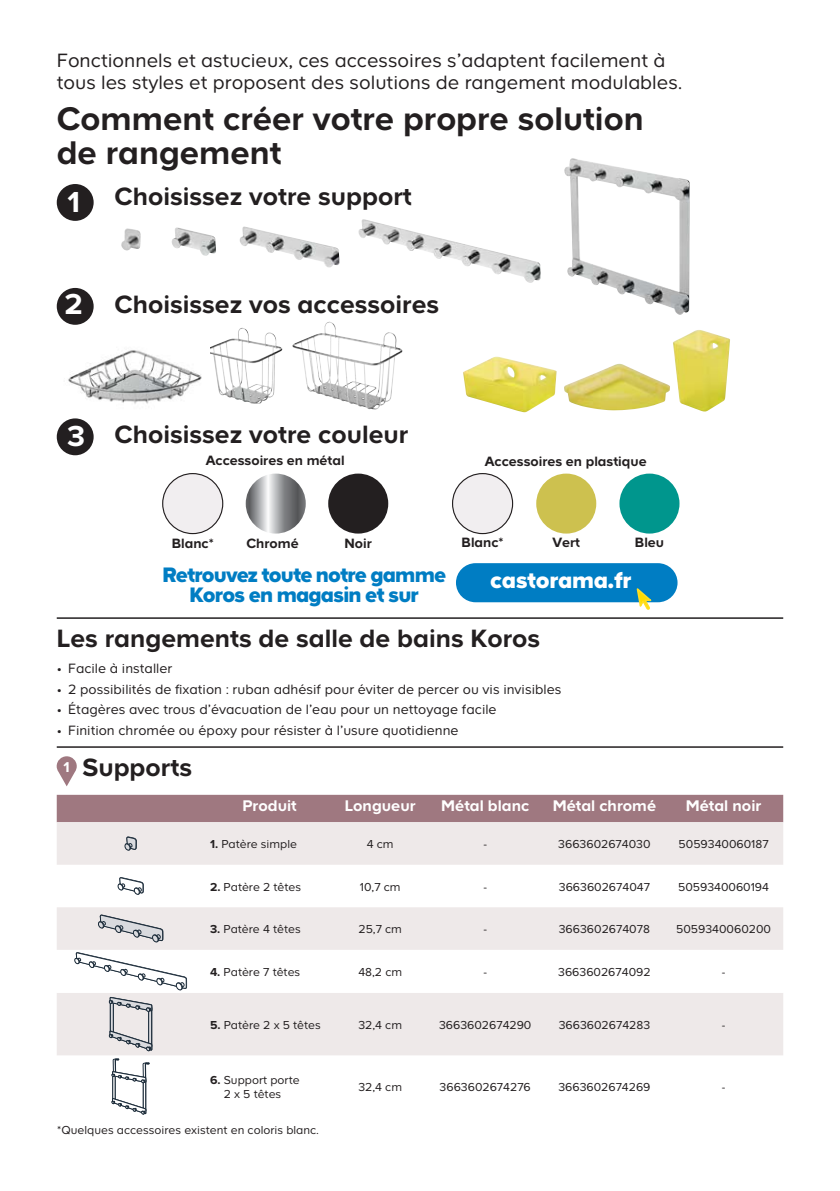
<style>
.page{position:relative;width:840px;height:1191px;background:#fff}
.page>*{position:absolute;margin:0;border:0;box-sizing:border-box;transform-origin:0 0}
.t1{font:700 34px/34px "Casto";color:#231f20}
.t2{font:700 30px "Casto";color:#fff}
.t3{font:700 26px "Casto";color:#231f20}
.t4{font:900 23.6px "Casto";letter-spacing:-.015em;color:#fff}
.t5{font:900 21.8px "Casto";letter-spacing:-.04em;color:#007dc3}
.t6{font:20px/22px "Casto";color:#231f20}
.t7{font:700 16px "Casto";color:#fff}
.t8{font:700 14.8px "Casto";color:#fff}
.t9{font:14px "Casto";color:#231f20}
.t10{font:700 14px "Casto";color:#231f20}
.t11{font:12px/14.8px "Casto";color:#231f20;text-align:center}
.s1{font-weight:700}
</style>
<div class="page">
<div style="left:57px;top:795px;width:725px;height:27px;background:#9f7880"></div>
<svg style="left:57px;top:822px;width:725px;height:233px;fill:#eee9e9"></svg>
<svg style="left:124px;top:836px;width:12px;height:14px"></svg>
<svg style="left:117px;top:877px;width:26px;height:18px"></svg>
<svg style="left:98px;top:914px;width:65px;height:28px;background:#c8c8cb"></svg>
<svg style="left:74px;top:952px;width:113px;height:38px"></svg>
<svg style="left:109px;top:997px;width:43px;height:54px;background:#c1c1c5"></svg>
<svg style="left:112px;top:1058px;width:37px;height:56px"></svg>
<hr style="left:57px;top:617px;width:725px;height:2px;background:#231f20">
<hr style="left:57px;top:746px;width:725px;height:2px;background:#231f20">
<img style="left:121px;top:228px;width:19px;height:22px">
<img style="left:171px;top:227px;width:45px;height:29px">
<img style="left:239px;top:226px;width:100px;height:41px">
<img style="left:358px;top:219px;width:135px;height:52px">
<img style="left:210px;top:328px;width:72px;height:75px">
<img style="left:292px;top:322px;width:110px;height:87px">
<img style="left:564px;top:158px;width:125px;height:157px">
<img style="left:564px;top:364px;width:105px;height:46px">
<img style="left:673px;top:330px;width:56px;height:81px">
<img style="left:463px;top:356px;width:93px;height:56px">
<img style="left:64px;top:350px;width:138px;height:72px">
<div style="left:57px;top:184px;width:37px;height:37px;background:#231f20;border-radius:50%"></div>
<div style="left:57px;top:288px;width:37px;height:37px;background:#231f20;border-radius:50%"></div>
<div style="left:57px;top:418px;width:37px;height:37px;background:#231f20;border-radius:50%"></div>
<svg style="left:57px;top:756px;width:20px;height:30px"></svg>
<div style="left:452px;top:473px;width:60px;height:60px;background:#f1eef0;border-radius:50%"></div>
<div style="left:451px;top:473px;width:62px;height:61px;border:1px solid #231f20;border-radius:50%"></div>
<div style="left:536px;top:473px;width:60px;height:60px;background:#cdc14f;border-radius:50%"></div>
<div style="left:619px;top:473px;width:60px;height:60px;background:#00968d;border-radius:50%"></div>
<div style="left:163px;top:473px;width:59px;height:60px;background:#f1eef0;border-radius:50%"></div>
<div style="left:162px;top:473px;width:61px;height:61px;border:1px solid #231f20;border-radius:50%"></div>
<svg style="left:245px;top:473px;width:60px;height:60px;background:#9ea0a2"></svg>
<div style="left:328px;top:473px;width:60px;height:60px;background:#231f20;border-radius:50%"></div>
<div style="left:455px;top:563px;width:222px;height:39px;background:#007dc3;border-radius:20px"></div>
<svg style="left:634px;top:588px;width:20px;height:22px"></svg>
<h3 class="t6" style="left:57px;top:52px;width:627px">Fonctionnels et astucieux, ces accessoires s’adaptent facilement à tous les styles et proposent des solutions de rangement modulables.</h3>
<h1 class="t1" style="left:57px;top:105px;width:588px">Comment créer votre propre solution de rangement</h1>
<h3 class="t3" style="left:114px;top:188px;width:298px">Choisissez votre support</h3>
<h2 class="t2" style="left:67px;top:192px;width:14px">1</h2>
<h2 class="t2" style="left:65px;top:294px;width:20px">2</h2>
<h3 class="t3" style="left:114px;top:296px;width:326px">Choisissez vos accessoires</h3>
<h2 class="t2" style="left:67px;top:426px;width:19px">3</h2>
<h3 class="t3" style="left:114px;top:425px;width:295px">Choisissez votre couleur</h3>
<p class="t10" style="left:206px;top:455px;width:140px">Accessoires en métal</p>
<p class="t10" style="left:484px;top:456px;width:163px">Accessoires en plastique</p>
<p class="t10" style="left:461px;top:537px;width:43px">Blanc*</p>
<p class="t10" style="left:552px;top:537px;width:29px">Vert</p>
<p class="t10" style="left:634px;top:537px;width:31px">Bleu</p>
<p class="t10" style="left:172px;top:538px;width:43px">Blanc*</p>
<p class="t10" style="left:246px;top:538px;width:54px">Chromé</p>
<p class="t10" style="left:344px;top:538px;width:29px">Noir</p>
<h3 class="t5" style="left:162px;top:562px;width:285px">Retrouvez toute notre gamme</h3>
<h3 class="t4" style="left:490px;top:566px;width:143px">castorama.fr</h3>
<h3 class="t5" style="left:189px;top:582px;width:231px">Koros en magasin et sur</h3>
<h3 class="t3" style="left:57px;top:629px;width:484px">Les rangements de salle de bains Koros</h3>
<p class="t9" style="left:57px;top:664px;width:117px">• Facile à installer</p>
<p class="t9" style="left:57px;top:684px;width:506px">• 2 possibilités de fixation : ruban adhésif pour éviter de percer ou vis invisibles</p>
<p class="t9" style="left:57px;top:705px;width:441px">• Étagères avec trous d’évacuation de l’eau pour un nettoyage facile</p>
<p class="t9" style="left:57px;top:726px;width:403px">• Finition chromée ou époxy pour résister à l’usure quotidienne</p>
<p class="t8" style="left:64px;top:762px;width:8px">1</p>
<h3 class="t3" style="left:82px;top:758px;width:111px">Supports</h3>
<h3 class="t7" style="left:242px;top:800px;width:56px">Produit</h3>
<h3 class="t7" style="left:344px;top:800px;width:72px">Longueur</h3>
<h3 class="t7" style="left:441px;top:800px;width:89px">Métal blanc</h3>
<h3 class="t7" style="left:552px;top:800px;width:105px">Métal chromé</h3>
<h3 class="t7" style="left:685px;top:800px;width:77px">Métal noir</h3>
<p class="t11" style="left:210px;top:837px;width:89px"><span class="s1">1.</span> Patère simple</p>
<p class="t11" style="left:366px;top:837px;width:28px">4 cm</p>
<p class="t11" style="left:483px;top:837px;width:5px">-</p>
<p class="t11" style="left:558px;top:837px;width:94px">3663602674030</p>
<p class="t11" style="left:678px;top:837px;width:91px">5059340060187</p>
<p class="t11" style="left:210px;top:880px;width:93px"><span class="s1">2.</span> Patère 2 têtes</p>
<p class="t11" style="left:359px;top:880px;width:42px">10,7 cm</p>
<p class="t11" style="left:483px;top:880px;width:5px">-</p>
<p class="t11" style="left:558px;top:880px;width:93px">3663602674047</p>
<p class="t11" style="left:677px;top:880px;width:92px">5059340060194</p>
<p class="t11" style="left:210px;top:922px;width:92px"><span class="s1">3.</span> Patère 4 têtes</p>
<p class="t11" style="left:358px;top:922px;width:45px">25,7 cm</p>
<p class="t11" style="left:483px;top:922px;width:5px">-</p>
<p class="t11" style="left:558px;top:922px;width:93px">3663602674078</p>
<p class="t11" style="left:675px;top:922px;width:96px">5059340060200</p>
<p class="t11" style="left:210px;top:965px;width:92px"><span class="s1">4.</span> Patère 7 têtes</p>
<p class="t11" style="left:358px;top:965px;width:45px">48,2 cm</p>
<p class="t11" style="left:483px;top:965px;width:5px">-</p>
<p class="t11" style="left:558px;top:965px;width:94px">3663602674092</p>
<p class="t11" style="left:721px;top:965px;width:5px">-</p>
<p class="t11" style="left:210px;top:1018px;width:112px"><span class="s1">5.</span> Patère 2 x 5 têtes</p>
<p class="t11" style="left:358px;top:1018px;width:45px">32,4 cm</p>
<p class="t11" style="left:439px;top:1018px;width:94px">3663602674290</p>
<p class="t11" style="left:558px;top:1018px;width:93px">3663602674283</p>
<p class="t11" style="left:721px;top:1018px;width:5px">-</p>
<p class="t11" style="left:210px;top:1073px;width:91px"><span class="s1">6.</span> Support porte<br>2 x 5 têtes</p>
<p class="t11" style="left:358px;top:1080px;width:45px">32,4 cm</p>
<p class="t11" style="left:439px;top:1080px;width:93px">3663602674276</p>
<p class="t11" style="left:558px;top:1080px;width:94px">3663602674269</p>
<p class="t11" style="left:721px;top:1080px;width:5px">-</p>
<p class="t11" style="left:57px;top:1124px;width:263px">*Quelques accessoires existent en coloris blanc.</p>
</div>
